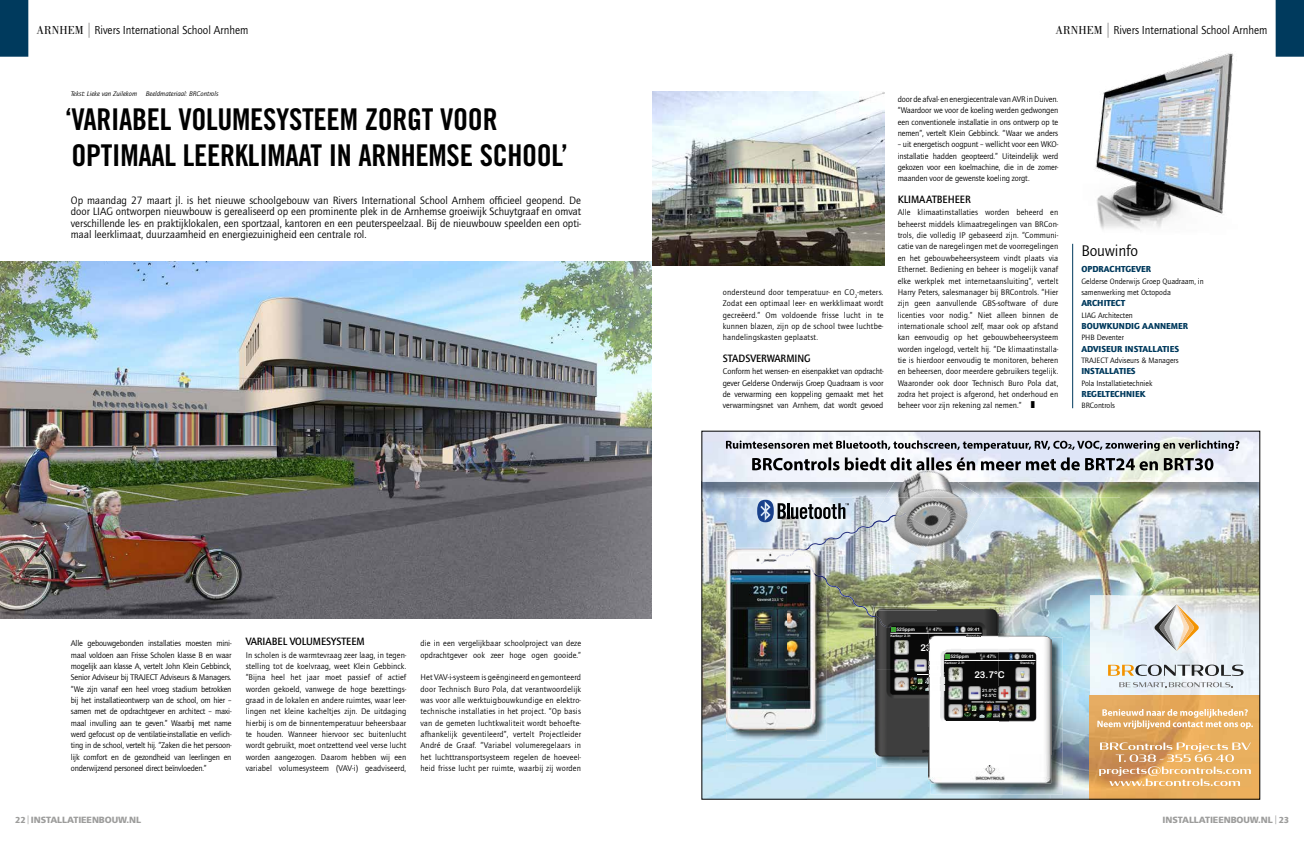
<style>
.page{position:relative;width:1304px;height:842px;background:#fff}
.page>*{position:absolute;margin:0;border:0;box-sizing:border-box;transform-origin:0 0}
.t1{font:30px/36px "Trade Gothic LT Std Bd Cn 20";letter-spacing:-.01em;color:#000}
.t2{font:16px "Quay Sans ITC Std";letter-spacing:-.01em;color:#000}
.t3{font:12px "Quay Sans ITC Std";color:#000;scale:.95 1}
.t4{font:11px/11.3px "Quay Sans ITC Std";color:#000;text-align:justify}
.t5{font:500 11px "Quay Sans ITC Std";color:#000;scale:.95 1}
.t6{font:9.4px "Arial Rounded MT Bold";color:#fff}
.t7{font:900 9px "Quay Sans ITC Std";color:#003a5d}
.t8{font:900 9px "Frutiger LT Std";letter-spacing:-.01em;color:#9d9d9c}
.t9{font:8.5px/11.3px "Quay Sans ITC Std";letter-spacing:.01em;color:#000;text-align:justify}
.t10{font:8px/11.3px "Quay Sans ITC Std";color:#000}
.t11{font:italic 7px "Quay Sans ITC Std";color:#000}
.t12{font:4.7px "Arial Rounded MT Bold";color:#fff}
.t13{font:4.5px/5.5px "Arial Rounded MT Bold";color:#fff}
.t14{font:3.3px "Arial Rounded MT Bold";color:#fff}
.s1{font-family:"Bodoni Std"}
.s2{font-size:15px;color:#9d9d9c}
.s3{font-family:"Quay Sans ITC Std"}
.s4{font-family:"Quay Sans ITC Std";font-weight:400;font-size:8.8px}
</style>
<div class="page">
<div style="left:1276px;top:0;width:28px;height:57px;background:#003a5d"></div>
<div style="left:0;top:0;width:28px;height:57px;background:#003a5d"></div>
<img style="left:704px;top:498px;width:179px;height:66px">
<img style="left:989px;top:498px;width:131px;height:134px">
<img style="left:1120px;top:498px;width:138px;height:97px">
<img style="left:704px;top:564px;width:32px;height:233px">
<img style="left:806px;top:718px;width:70px;height:79px">
<img style="left:1020px;top:632px;width:70px;height:33px">
<img style="left:1051px;top:665px;width:39px;height:132px">
<img style="left:911px;top:767px;width:140px;height:30px">
<img style="left:704px;top:482px;width:181px;height:16px">
<img style="left:984px;top:482px;width:274px;height:16px">
<img style="left:704px;top:433px;width:554px;height:49px">
<img style="left:1090px;top:595px;width:168px;height:202px">
<img style="left:877px;top:757px;width:52px;height:10px">
<img style="left:873px;top:718px;width:4px;height:39px">
<img style="left:877px;top:718px;width:52px;height:39px">
<img style="left:930px;top:638px;width:133px;height:156px">
<img style="left:1009px;top:634px;width:42px;height:120px">
<svg style="left:929px;top:757px;width:1px;height:26px"></svg>
<img style="left:929px;top:718px;width:1px;height:39px">
<img style="left:930px;top:754px;width:121px;height:29px">
<img style="left:983px;top:718px;width:26px;height:49px">
<img style="left:930px;top:757px;width:53px;height:10px">
<img style="left:930px;top:718px;width:68px;height:39px">
<img style="left:1020px;top:704px;width:9px;height:14px">
<img style="left:1020px;top:686px;width:9px;height:14px">
<img style="left:1020px;top:668px;width:9px;height:14px">
<hr style="left:944px;top:660px;width:92px;height:1px;background:#fff">
<img style="left:727px;top:718px;width:99px;height:22px">
<img style="left:724px;top:548px;width:33px;height:30px">
<img style="left:724px;top:578px;width:3px;height:154px">
<img style="left:727px;top:550px;width:90px;height:182px">
<svg style="left:1108px;top:665px;width:135px;height:11px"></svg>
<svg style="left:1154px;top:604px;width:45px;height:47px"></svg>
<svg style="left:1119px;top:682px;width:113px;height:5px"></svg>
<img style="left:949px;top:498px;width:40px;height:2px">
<img style="left:883px;top:498px;width:66px;height:2px">
<img style="left:934px;top:482px;width:50px;height:16px">
<img style="left:885px;top:482px;width:49px;height:16px">
<img style="left:895px;top:454px;width:62px;height:28px">
<img style="left:757px;top:500px;width:263px;height:218px">
<svg style="left:752px;top:457px;width:461px;height:13px"></svg>
<svg style="left:726px;top:440px;width:513px;height:11px"></svg>
<svg style="left:1099px;top:742px;width:152px;height:44px;background:#e4b378"></svg>
<svg style="left:1097px;top:709px;width:156px;height:20px;background:#eabf87"></svg>
<hr style="left:1072px;top:244px;width:1px;height:164px;background:#003a5d">
<img style="left:653px;top:91px;width:231px;height:174px">
<img style="left:0;top:261px;width:652px;height:357px">
<img style="left:1072px;top:51px;width:232px;height:203px">
<h3 class="t3" style="left:37px;top:23px;width:224px"><span class="s1">ARNHEM</span> <span class="s2">|</span> Rivers International School Arnhem</h3>
<h3 class="t3" style="left:1056px;top:23px;width:224px"><span class="s1">ARNHEM</span> <span class="s2">|</span> Rivers International School Arnhem</h3>
<p class="t11" style="left:71px;top:89px;width:149px">Tekst: Lieke van Zuilekom Beeldmateriaal: BRControls</p>
<h1 class="t1" style="left:65px;top:101px;width:504px">‘VARIABEL VOLUMESYSTEEM ZORGT VOOR<br>OPTIMAAL LEERKLIMAAT IN ARNHEMSE SCHOOL’</h1>
<p class="t4" style="left:71px;top:195px;width:512px">Op maandag 27 maart jl. is het nieuwe schoolgebouw van Rivers International School Arnhem officieel geopend. De door LIAG ontworpen nieuwbouw is gerealiseerd op een prominente plek in de Arnhemse groeiwijk Schuytgraaf en omvat verschillende les- en praktijklokalen, een sportzaal, kantoren en een peuterspeelzaal. Bij de nieuwbouw speelden een opti&shy;maal leerklimaat, duurzaamheid en energiezuinigheid een centrale rol.</p>
<p class="t9" style="left:71px;top:638px;width:162px">Alle gebouwgebonden installaties moesten mini&shy;maal voldoen aan Frisse Scholen klasse B en waar mogelijk aan klasse A, vertelt John Klein Gebbinck, Senior Adviseur bij TRAJECT Adviseurs &amp; Managers. “We zijn vanaf een heel vroeg stadium betrokken bij het installatieontwerp van de school, om hier – samen met de opdrachtgever en architect – maxi&shy;maal invulling aan te geven.” Waarbij met name werd gefocust op de ventilatie-installatie en verlich&shy;ting in de school, vertelt hij. “Zaken die het persoon&shy;lijk comfort en de gezondheid van leerlingen en onderwijzend personeel direct beïnvloeden.”</p>
<p class="t5" style="left:246px;top:635px;width:127px">VARIABEL VOLUMESYSTEEM</p>
<p class="t9" style="left:246px;top:649px;width:162px">In scholen is de warmtevraag zeer laag, in tegen&shy;stelling tot de koelvraag, weet Klein Gebbinck. “Bijna heel het jaar moet passief of actief worden gekoeld, vanwege de hoge bezettings&shy;graad in de lokalen en andere ruimtes, waar leer&shy;lingen net kleine kacheltjes zijn. De uitdaging hierbij is om de binnentemperatuur beheersbaar te houden. Wanneer hiervoor sec buitenlucht wordt gebruikt, moet ontzettend veel verse lucht worden aangezogen. Daarom hebben wij een variabel volumesysteem (VAV-i) geadviseerd,</p>
<p class="t9" style="left:420px;top:638px;width:162px">die in een vergelijkbaar schoolproject van deze opdrachtgever ook zeer hoge ogen gooide.”</p>
<p class="t9" style="left:420px;top:672px;width:162px">Het VAV-i-systeem is geëngineerd en gemonteerd door Technisch Buro Pola, dat verantwoordelijk was voor alle werktuigbouwkundige en elektro&shy;technische installaties in het project. “Op basis van de gemeten luchtkwaliteit wordt behoefte&shy;afhankelijk geventileerd”, vertelt Projectleider André de Graaf. “Variabel volumeregelaars in het luchttransportsysteem regelen de hoeveel&shy;heid frisse lucht per ruimte, waarbij zij worden</p>
<p class="t9" style="left:723px;top:286px;width:162px">ondersteund door temperatuur- en CO<sub>2</sub>-meters.<br>Zodat een optimaal leer- en werkklimaat wordt gecreëerd.” Om voldoende frisse lucht in te kunnen blazen, zijn op de school twee luchtbe&shy;handelingskasten geplaatst.</p>
<p class="t5" style="left:723px;top:352px;width:94px">STADSVERWARMING</p>
<p class="t9" style="left:723px;top:366px;width:162px">Conform het wensen- en eisenpakket van opdracht&shy;gever Gelderse Onderwijs Groep Quadraam is voor de verwarming een koppeling gemaakt met het verwarmingsnet van Arnhem, dat wordt gevoed</p>
<p class="t9" style="left:898px;top:94px;width:162px">door de afval- en energiecentrale van AVR in Duiven. “Waardoor we voor de koeling werden gedwongen een conventionele installatie in ons ontwerp op te nemen”, vertelt Klein Gebbinck. “Waar we anders</p>
<p class="t9" style="left:898px;top:139px;width:162px">– uit energetisch oogpunt – wellicht voor een WKO&shy;installatie hadden geopteerd.” Uiteindelijk werd gekozen voor een koelmachine, die in de zomer&shy;maanden voor de gewenste koeling zorgt.</p>
<p class="t5" style="left:898px;top:193px;width:79px">KLIMAATBEHEER</p>
<p class="t9" style="left:898px;top:207px;width:162px">Alle klimaatinstallaties worden beheerd en beheerst middels klimaatregelingen van BRCon&shy;trols, die volledig IP gebaseerd zijn. “Communi&shy;catie van de naregelingen met de voorregelingen en het gebouwbeheersysteem vindt plaats via Ethernet. Bediening en beheer is mogelijk vanaf elke werkplek met internetaansluiting”, vertelt Harry Peters, salesmanager bij BRControls. “Hier zijn geen aanvullende GBS-software of dure licenties voor nodig.” Niet alleen binnen de internationale school zelf, maar ook op afstand kan eenvoudig op het gebouwbeheersysteem worden ingelogd, vertelt hij. “De klimaatinstalla&shy;tie is hierdoor eenvoudig te monitoren, beheren en beheersen, door meerdere gebruikers tegelijk.<br>Waaronder ook door Technisch Buro Pola dat, zodra het project is afgerond, het onderhoud en beheer voor zijn rekening zal nemen.” ❚</p>
<h2 class="t2" style="left:1081px;top:241px;width:58px">Bouwinfo</h2>
<p class="t7" style="left:1081px;top:264px;width:71px">OPDRACHTGEVER</p>
<p class="t10" style="left:1081px;top:275px;width:124px">Gelderse Onderwijs Groep Quadraam, in samenwerking met Octopoda</p>
<p class="t7" style="left:1081px;top:298px;width:45px">ARCHITECT</p>
<p class="t10" style="left:1081px;top:309px;width:53px">LIAG Architecten</p>
<p class="t7" style="left:1081px;top:320px;width:108px">BOUWKUNDIG AANNEMER</p>
<p class="t10" style="left:1081px;top:332px;width:44px">PHB Deventer</p>
<p class="t7" style="left:1081px;top:343px;width:99px">ADVISEUR INSTALLATIES</p>
<p class="t10" style="left:1081px;top:355px;width:99px">TRAJECT Adviseurs &amp; Managers</p>
<p class="t7" style="left:1081px;top:366px;width:56px">INSTALLATIES</p>
<p class="t10" style="left:1081px;top:377px;width:72px">Pola Installatietechniek</p>
<p class="t7" style="left:1081px;top:388px;width:66px">REGELTECHNIEK</p>
<p class="t10" style="left:1081px;top:400px;width:35px">BRControls</p>
<p class="t12" style="left:896px;top:626px;width:20px">525ppm</p>
<p class="t12" style="left:933px;top:626px;width:11px">47%</p>
<p class="t14" style="left:890px;top:634px;width:22px">Kantoor 2.31</p>
<p class="t12" style="left:967px;top:626px;width:14px">09:41</p>
<p class="t12" style="left:950px;top:654px;width:20px">525ppm</p>
<p class="t12" style="left:987px;top:654px;width:11px">47%</p>
<p class="t6" style="left:974px;top:669px;width:32px">23.7°C</p>
<p class="t13" style="left:982px;top:687px;width:16px">21.0°C +2.5°C</p>
<p class="t14" style="left:985px;top:700px;width:11px">status</p>
<p class="t12" style="left:1021px;top:654px;width:14px">09:41</p>
<p class="t14" style="left:944px;top:661px;width:22px">Kantoor 2.31</p>
<p class="t14" style="left:1020px;top:661px;width:16px">Stand-by</p>
<p class="t8" style="left:15px;top:815px;width:127px"><span class="s3">22</span> <span class="s4">|</span> INSTALLATIEENBOUW.NL</p>
<p class="t8" style="left:1163px;top:815px;width:128px">INSTALLATIEENBOUW.NL <span class="s4">|</span> <span class="s3">23</span></p>
</div>
